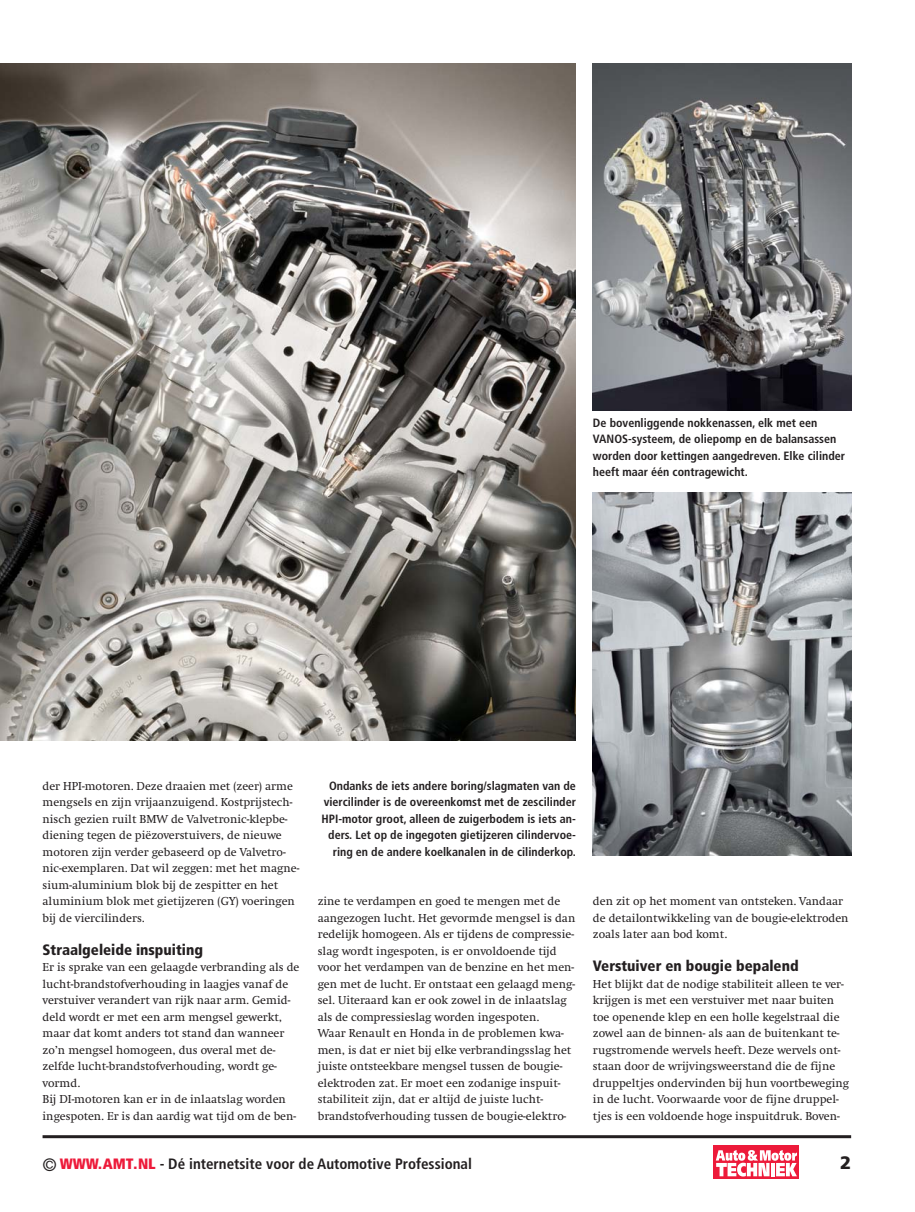
<style>
.page{position:relative;width:915px;height:1212px;background:#fff}
.page>*{position:absolute;margin:0;border:0;box-sizing:border-box;transform-origin:0 0}
.t1{font:900 18px "Frutiger LT Std";color:#231f20}
.t2{font:700 condensed 15px "Frutiger";color:#231f20}
.t3{font:900 condensed 15px "Frutiger LT Std";color:#231f20}
.t4{font:12px/16.5px "Swift";color:#231f20}
.t5{font:700 condensed 12px/16.5px "Frutiger LT Std";color:#231f20}
.s1{font-weight:400;font-size:18px}
.s2{font-weight:900;color:#ed1a3a}
</style>
<div class="page">
<hr style="left:43px;top:1135px;width:807px;height:3px;background:#231f20">
<img style="left:592px;top:64px;width:258px;height:346px">
<img style="left:0;top:64px;width:575px;height:676px">
<img style="left:592px;top:493px;width:258px;height:363px">
<div style="left:713px;top:1146px;width:86px;height:33px;background:#ed1a3a"></div>
<svg style="left:715px;top:1150px;width:81px;height:26px"></svg>
<p class="t5" style="left:592px;top:415px;width:253px">De bovenliggende nokkenassen, elk met een VANOS-systeem, de oliepomp en de balansassen worden door kettingen aangedreven. Elke cilinder heeft maar één contragewicht.</p>
<p class="t4" style="left:43px;top:779px;width:258px">der HPI-motoren. Deze draaien met (zeer) arme mengsels en zijn vrijaanzuigend. Kostprijstech&shy;nisch gezien ruilt BMW de Valvetronic-klepbe&shy;diening tegen de piëzoverstuivers, de nieuwe motoren zijn verder gebaseerd op de Valvetro&shy;nic-exemplaren. Dat wil zeggen: met het magne&shy;sium-aluminium blok bij de zespitter en het aluminium blok met gietijzeren (GY) voeringen bij de viercilinders.</p>
<p class="t3" style="left:43px;top:944px;width:162px">Straalgeleide inspuiting</p>
<p class="t4" style="left:43px;top:960px;width:258px">Er is sprake van een gelaagde verbranding als de lucht-brandstofverhouding in laagjes vanaf de verstuiver verandert van rijk naar arm. Gemid&shy;deld wordt er met een arm mengsel gewerkt, maar dat komt anders tot stand dan wanneer zo’n mengsel homogeen, dus overal met de&shy;zelfde lucht-brandstofverhouding, wordt ge&shy;vormd.<br>Bij DI-motoren kan er in de inlaatslag worden ingespoten. Er is dan aardig wat tijd om de ben-</p>
<p class="t5" style="left:321px;top:778px;width:256px;text-align:right">Ondanks de iets andere boring/slagmaten van de viercilinder is de overeenkomst met de zescilinder HPI-motor groot, alleen de zuigerbodem is iets an&shy;ders. Let op de ingegoten gietijzeren cilindervoe&shy;ring en de andere koelkanalen in de cilinderkop.</p>
<p class="t4" style="left:317px;top:894px;width:259px">zine te verdampen en goed te mengen met de aangezogen lucht. Het gevormde mengsel is dan redelijk homogeen. Als er tijdens de compressie&shy;slag wordt ingespoten, is er onvoldoende tijd voor het verdampen van de benzine en het men&shy;gen met de lucht. Er ontstaat een gelaagd meng&shy;sel. Uiteraard kan er ook zowel in de inlaatslag als de compressieslag worden ingespoten.<br>Waar Renault en Honda in de problemen kwa&shy;men, is dat er niet bij elke verbrandingsslag het juiste ontsteekbare mengsel tussen de bougie&shy;elektroden zat. Er moet een zodanige inspuit&shy;stabiliteit zijn, dat er altijd de juiste lucht&shy;brandstofverhouding tussen de bougie-elektro-</p>
<p class="t4" style="left:592px;top:894px;width:257px">den zit op het moment van ontsteken. Vandaar de detailontwikkeling van de bougie-elektroden zoals later aan bod komt.</p>
<p class="t3" style="left:592px;top:960px;width:207px">Verstuiver en bougie bepalend</p>
<p class="t4" style="left:592px;top:977px;width:258px">Het blijkt dat de nodige stabiliteit alleen te ver&shy;krijgen is met een verstuiver met naar buiten toe openende klep en een holle kegelstraal die zowel aan de binnen- als aan de buitenkant te&shy;rugstromende wervels heeft. Deze wervels ont&shy;staan door de wrijvingsweerstand die de fijne druppeltjes ondervinden bij hun voortbeweging in de lucht. Voorwaarde voor de fijne druppel&shy;tjes is een voldoende hoge inspuitdruk. Boven-</p>
<p class="t2" style="left:43px;top:1158px;width:431px"><span class="s1">©</span> <span class="s2">WWW.AMT.NL</span> - Dé internetsite voor de Automotive Professional</p>
<h1 class="t1" style="left:839px;top:1153px;width:13px">2</h1>
</div>
